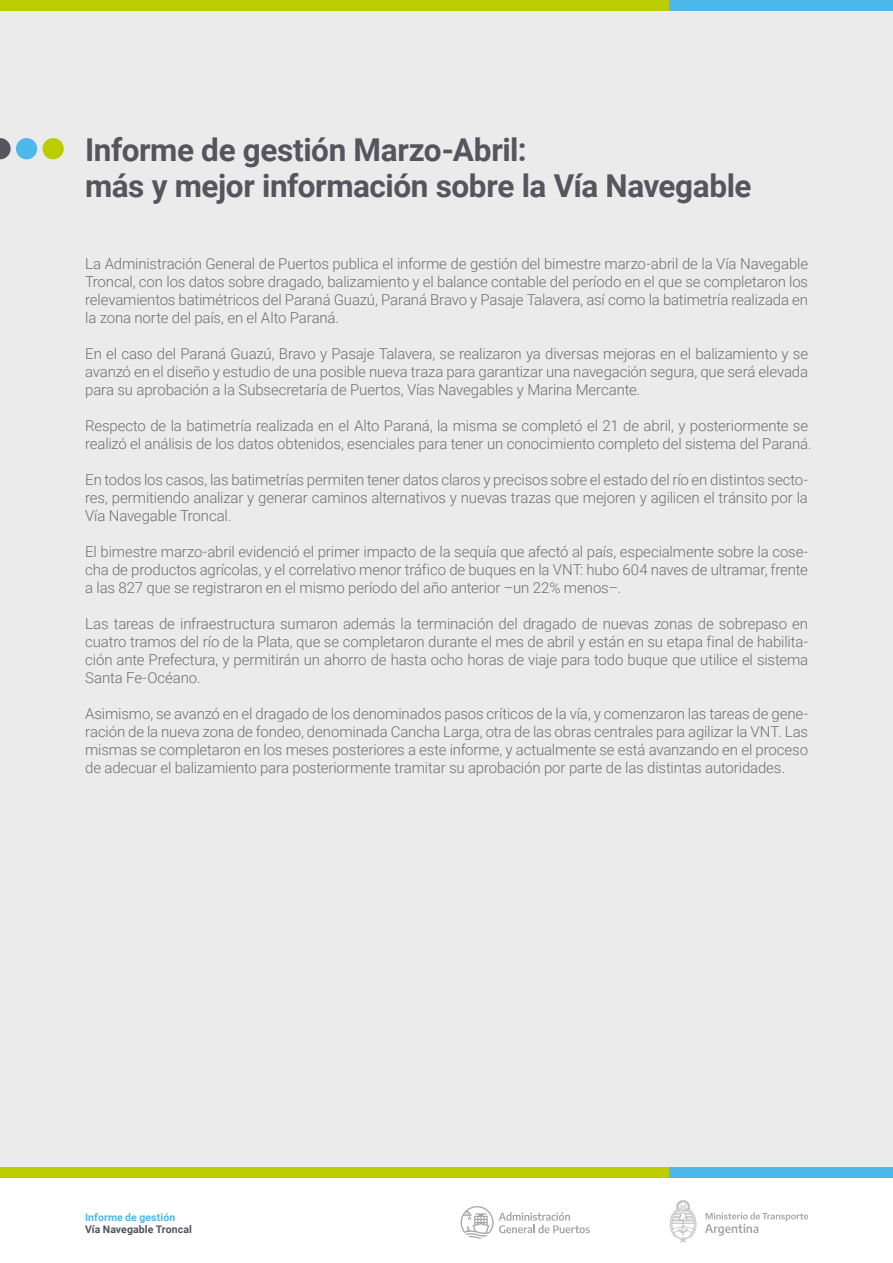
<style>
.page{position:relative;width:893px;height:1263px;background:#fff}
.page>*{position:absolute;margin:0;border:0;box-sizing:border-box;transform-origin:0 0}
.t1{font:700 31.5px/36px "Roboto";letter-spacing:-.015em;color:#56555e}
.t2{font:300 15px/18px "Roboto";letter-spacing:-.01em;color:#6f6f6e;text-align:justify}
.t3{font:700 10.5px "Roboto";letter-spacing:.01em;color:#50545e}
.t4{font:700 10.5px "Roboto";letter-spacing:.01em;color:#4db8e9}
</style>
<div class="page">
<div style="left:0;top:0;width:893px;height:1178px;background:#ebebeb"></div>
<div style="left:0;top:0;width:670px;height:11px;background:#bbcd00"></div>
<div style="left:670px;top:0;width:223px;height:11px;background:#4db8e9"></div>
<div style="left:0;top:1167px;width:670px;height:11px;background:#bbcd00"></div>
<div style="left:670px;top:1167px;width:223px;height:11px;background:#4db8e9"></div>
<svg style="left:705px;top:1212px;width:103px;height:24px"></svg>
<svg style="left:670px;top:1200px;width:26px;height:42px"></svg>
<svg style="left:460px;top:1206px;width:130px;height:33px"></svg>
<div style="left:43px;top:138px;width:21px;height:21px;background:#bbcd00;border-radius:50%"></div>
<div style="left:16px;top:138px;width:21px;height:21px;background:#4db8e9;border-radius:50%"></div>
<svg style="left:0;top:138px;width:11px;height:21px"></svg>
<h1 class="t1" style="left:85px;top:131px;width:668px">Informe de gestión Marzo-Abril:<br>más y mejor información sobre la Vía Navegable</h1>
<p class="t2" style="left:85px;top:254px;width:724px">La Administración General de Puertos publica el informe de gestión del bimestre marzo-abril de la Vía Navegable Troncal, con los datos sobre dragado, balizamiento y el balance contable del período en el que se completaron los relevamientos batimétricos del Paraná Guazú, Paraná Bravo y Pasaje Talavera, así como la batimetría realizada en la zona norte del país, en el Alto Paraná.</p>
<p class="t2" style="left:85px;top:344px;width:724px">En el caso del Paraná Guazú, Bravo y Pasaje Talavera, se realizaron ya diversas mejoras en el balizamiento y se avanzó en el diseño y estudio de una posible nueva traza para garantizar una navegación segura, que será elevada para su aprobación a la Subsecretaría de Puertos, Vías Navegables y Marina Mercante.</p>
<p class="t2" style="left:85px;top:416px;width:728px">Respecto de la batimetría realizada en el Alto Paraná, la misma se completó el 21 de abril, y posteriormente se realizó el análisis de los datos obtenidos, esenciales para tener un conocimiento completo del sistema del Paraná.</p>
<p class="t2" style="left:85px;top:470px;width:724px">En todos los casos, las batimetrías permiten tener datos claros y precisos sobre el estado del río en distintos secto&shy;res, permitiendo analizar y generar caminos alternativos y nuevas trazas que mejoren y agilicen el tránsito por la Vía Navegable Troncal.</p>
<p class="t2" style="left:85px;top:542px;width:724px">El bimestre marzo-abril evidenció el primer impacto de la sequía que afectó al país, especialmente sobre la cose&shy;cha de productos agrícolas, y el correlativo menor tráfico de buques en la VNT: hubo 604 naves de ultramar, frente a las 827 que se registraron en el mismo período del año anterior –un 22% menos–.</p>
<p class="t2" style="left:85px;top:614px;width:724px">Las tareas de infraestructura sumaron además la terminación del dragado de nuevas zonas de sobrepaso en cuatro tramos del río de la Plata, que se completaron durante el mes de abril y están en su etapa final de habilita&shy;ción ante Prefectura, y permitirán un ahorro de hasta ocho horas de viaje para todo buque que utilice el sistema Santa Fe-Océano.</p>
<p class="t2" style="left:85px;top:704px;width:724px">Asimismo, se avanzó en el dragado de los denominados pasos críticos de la vía, y comenzaron las tareas de gene&shy;ración de la nueva zona de fondeo, denominada Cancha Larga, otra de las obras centrales para agilizar la VNT. Las mismas se completaron en los meses posteriores a este informe, y actualmente se está avanzando en el proceso de adecuar el balizamiento para posteriormente tramitar su aprobación por parte de las distintas autoridades.</p>
<p class="t4" style="left:85px;top:1209px;width:92px">Informe de gestión</p>
<p class="t3" style="left:85px;top:1221px;width:108px">Vía Navegable Troncal</p>
</div>
